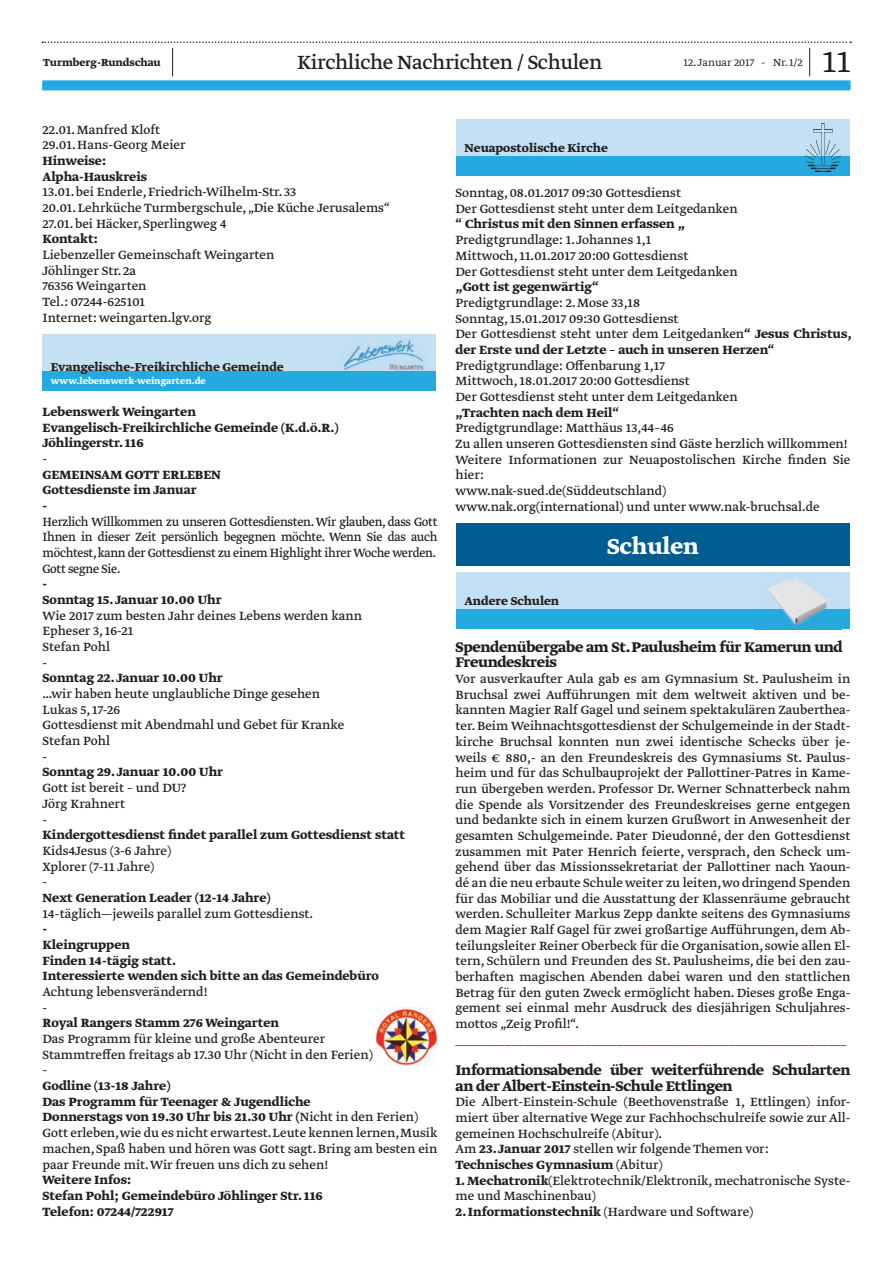
<style>
.page{position:relative;width:893px;height:1263px;background:#fff}
.page>*{position:absolute;margin:0;border:0;box-sizing:border-box;transform-origin:0 0}
.t1{font:300 36px "Greta Text Std";color:#231f20}
.t2{font:700 25.5px "Greta Text Std";color:#fff}
.t3{font:22.5px "Greta Text Std";letter-spacing:-.015em;color:#231f20}
.t4{font:700 16.5px/15.8px "Greta Text Std";letter-spacing:-.02em;color:#231f20}
.t5{font:14.1px/15.8px "Greta Text Std";color:#231f20}
.t6{font:700 14.1px/15.8px "Greta Text Std";color:#231f20}
.t7{font:14.1px/15.8px "Greta Text Std";color:#231f20;text-align:justify;scale:.94 1}
.t8{font:14.1px "Greta Text Std";color:#ee1d23}
.t9{font:700 13.5px "Greta Text Std";color:#231f20}
.t10{font:300 12px "Greta Text Std";color:#231f20}
.t11{font:700 12px "Greta Text Std";color:#231f20}
.t12{font:700 10.5px "Greta Text Std";color:#fff}
.s1{font-weight:700}
.s2{font-weight:400}
</style>
<div class="page">
<div style="left:42px;top:81px;width:808px;height:9px;background:#24aae1"></div>
<svg style="left:42px;top:41px;width:809px;height:35px"></svg>
<div style="left:43px;top:80px;width:807px;height:9px;background:#24aae1"></div>
<div style="left:43px;top:334px;width:393px;height:57px;background:#c3e0f4"></div>
<div style="left:43px;top:371px;width:393px;height:20px;background:#24aae1"></div>
<img style="left:342px;top:339px;width:82px;height:32px">
<img style="left:376px;top:1008px;width:61px;height:57px">
<div style="left:456px;top:119px;width:394px;height:57px;background:#c3e0f4"></div>
<div style="left:456px;top:156px;width:394px;height:20px;background:#24aae1"></div>
<img style="left:805px;top:123px;width:35px;height:49px">
<div style="left:456px;top:523px;width:394px;height:43px;background:#005d91"></div>
<div style="left:456px;top:572px;width:394px;height:57px;background:#c3e0f4"></div>
<div style="left:456px;top:609px;width:394px;height:20px;background:#24aae1"></div>
<img style="left:768px;top:577px;width:60px;height:52px">
<p class="t11" style="left:43px;top:56px;width:119px">Turmberg-Rundschau</p>
<h3 class="t3" style="left:297px;top:49px;width:307px">Kirchliche Nachrichten / Schulen</h3>
<p class="t10" style="left:683px;top:56px;width:121px">12. Januar 2017 - Nr. 1/2</p>
<h1 class="t1" style="left:822px;top:41px;width:30px">11</h1>
<p class="t5" style="left:43px;top:122px;width:145px">22.01. Manfred Kloft<br>29.01. Hans-Georg Meier</p>
<p class="t6" style="left:43px;top:154px;width:106px">Hinweise:<br>Alpha-Hauskreis</p>
<p class="t5" style="left:43px;top:185px;width:349px">13.01. bei Enderle, Friedrich-Wilhelm-Str. 33<br>20.01. Lehrküche Turmbergschule, „Die Küche Jerusalems“<br>27.01. bei Häcker, Sperlingweg 4</p>
<p class="t6" style="left:43px;top:232px;width:57px">Kontakt:</p>
<p class="t5" style="left:43px;top:248px;width:233px">Liebenzeller Gemeinschaft Weingarten<br>Jöhlinger Str. 2a<br>76356 Weingarten<br>Tel.: 07244-625101<br>Internet: weingarten.lgv.org</p>
<p class="t9" style="left:51px;top:359px;width:234px">Evangelische-Freikirchliche Gemeinde</p>
<p class="t12" style="left:51px;top:375px;width:157px">www.lebenswerk-weingarten.de</p>
<p class="t6" style="left:43px;top:404px;width:298px">Lebenswerk Weingarten<br>Evangelisch-Freikirchliche Gemeinde (K.d.ö.R.)<br>Jöhlingerstr. 116</p>
<p class="t5" style="left:43px;top:451px;width:6px">-</p>
<p class="t6" style="left:43px;top:467px;width:180px">GEMEINSAM GOTT ERLEBEN<br>Gottesdienste im Januar<br>-</p>
<p class="t7" style="left:43px;top:514px;width:422px">Herzlich Willkommen zu unseren Gottesdiensten. Wir glauben, dass Gott Ihnen in dieser Zeit persönlich begegnen möchte. Wenn Sie das auch möchtest, kann der Gottesdienst zu einem Highlight ihrer Woche werden.<br>Gott segne Sie.</p>
<p class="t6" style="left:43px;top:577px;width:181px">-<br>Sonntag 15. Januar 10.00 Uhr</p>
<p class="t5" style="left:43px;top:608px;width:321px">Wie 2017 zum besten Jahr deines Lebens werden kann<br>Epheser 3, 16-21<br>Stefan Pohl<br>-</p>
<p class="t6" style="left:43px;top:671px;width:182px">Sonntag 22. Januar 10.00 Uhr</p>
<p class="t5" style="left:43px;top:687px;width:303px">…wir haben heute unglaubliche Dinge gesehen<br>Lukas 5, 17-26<br>Gottesdienst mit Abendmahl und Gebet für Kranke<br>Stefan Pohl<br>-</p>
<p class="t6" style="left:43px;top:765px;width:182px">Sonntag 29. Januar 10.00 Uhr</p>
<p class="t5" style="left:43px;top:781px;width:145px">Gott ist bereit – und DU?<br>Jörg Krahnert<br>-</p>
<p class="t6" style="left:43px;top:828px;width:364px">Kindergottesdienst findet parallel zum Gottesdienst statt</p>
<p class="t5" style="left:43px;top:843px;width:130px">Kids4Jesus (3-6 Jahre)<br>Xplorer (7-11 Jahre)<br>-</p>
<p class="t6" style="left:43px;top:890px;width:230px">Next Generation Leader (12-14 Jahre)</p>
<p class="t5" style="left:43px;top:906px;width:272px">14-täglich—jeweils parallel zum Gottesdienst.</p>
<p class="t6" style="left:43px;top:922px;width:338px">-<br>Kleingruppen<br>Finden 14-tägig statt.<br>Interessierte wenden sich bitte an das Gemeindebüro</p>
<p class="t5" style="left:43px;top:984px;width:167px">Achtung lebensverändernd! -</p>
<p class="t6" style="left:43px;top:1016px;width:238px">Royal Rangers Stamm 276 Weingarten</p>
<p class="t5" style="left:43px;top:1032px;width:332px">Das Programm für kleine und große Abenteurer<br>Stammtreffen freitags ab 17.30 Uhr (Nicht in den Ferien) -</p>
<p class="t5" style="left:43px;top:1079px;width:396px"><span class="s1">Godline (13-18 Jahre)<br>Das Programm für Teenager &amp; Jugendliche<br>Donnerstags von 19.30 Uhr bis 21.30 Uhr (</span>Nicht in den Ferien)<br>Gott erleben,wie du es nicht erwartest. Leute kennen lernen, Musik machen, Spaß haben und hören was Gott sagt. Bring am besten ein paar Freunde mit. Wir freuen uns dich zu sehen!</p>
<p class="t6" style="left:43px;top:1173px;width:282px">Weitere Infos:<br>Stefan Pohl; Gemeindebüro Jöhlinger Str. 116<br>Telefon: 07244/722917</p>
<p class="t9" style="left:465px;top:140px;width:145px">Neuapostolische Kirche</p>
<p class="t5" style="left:455px;top:186px;width:284px">Sonntag, 08.01.2017 09:30 Gottesdienst<br>Der Gottesdienst steht unter dem Leitgedanken</p>
<p class="t6" style="left:455px;top:217px;width:231px">“ Christus mit den Sinnen erfassen „</p>
<p class="t5" style="left:455px;top:233px;width:284px">Predigtgrundlage: 1. Johannes 1,1<br>Mittwoch, 11.01.2017 20:00 Gottesdienst<br>Der Gottesdienst steht unter dem Leitgedanken</p>
<p class="t6" style="left:455px;top:280px;width:145px">„Gott ist gegenwärtig“</p>
<p class="t5" style="left:455px;top:295px;width:398px">Predigtgrundlage: 2. Mose 33,18<br>Sonntag, 15.01.2017 09:30 Gottesdienst<br>Der Gottesdienst steht unter dem Leitgedanken<span class="s1">“ Jesus Christus, der Erste und der Letzte – auch in unseren Herzen“</span></p>
<p class="t5" style="left:455px;top:358px;width:284px">Predigtgrundlage: Offenbarung 1,17<br>Mittwoch, 18.01.2017 20:00 Gottesdienst<br>Der Gottesdienst steht unter dem Leitgedanken</p>
<p class="t6" style="left:455px;top:405px;width:165px">„Trachten nach dem Heil“</p>
<p class="t5" style="left:455px;top:421px;width:396px">Predigtgrundlage: Matthäus 13,44–46<br>Zu allen unseren Gottesdiensten sind Gäste herzlich willkommen!<br>Weitere Informationen zur Neuapostolischen Kirche finden Sie hier:<br>www.nak-sued.de(Süddeutschland)<br>www.nak.org(international) und unter www.nak-bruchsal.de</p>
<p class="t9" style="left:465px;top:593px;width:96px">Andere Schulen</p>
<h2 class="t2" style="left:607px;top:531px;width:93px">Schulen</h2>
<p class="t4" style="left:455px;top:640px;width:389px">Spendenübergabe am St. Paulusheim für Kamerun und<br>Freundeskreis</p>
<p class="t5" style="left:455px;top:672px;width:396px;text-align:justify">Vor ausverkaufter Aula gab es am Gymnasium St. Paulusheim in Bruchsal zwei Aufführungen mit dem weltweit aktiven und be&shy;kannten Magier Ralf Gagel und seinem spektakulären Zauberthea&shy;ter. Beim Weihnachtsgottesdienst der Schulgemeinde in der Stadt&shy;kirche Bruchsal konnten nun zwei identische Schecks über je&shy;weils € 880,- an den Freundeskreis des Gymnasiums St. Paulus&shy;heim und für das Schulbauprojekt der Pallottiner-Patres in Kame&shy;run übergeben werden. Professor Dr. Werner Schnatterbeck nahm die Spende als Vorsitzender des Freundeskreises gerne entgegen und bedankte sich in einem kurzen Grußwort in Anwesenheit der gesamten Schulgemeinde. Pater Dieudonné, der den Gottesdienst zusammen mit Pater Henrich feierte, versprach, den Scheck um&shy;gehend über das Missionssekretariat der Pallottiner nach Yaoun&shy;dé an die neu erbaute Schule weiter zu leiten, wo dringend Spenden für das Mobiliar und die Ausstattung der Klassenräume gebraucht werden. Schulleiter Markus Zepp dankte seitens des Gymnasiums dem Magier Ralf Gagel für zwei großartige Aufführungen, dem Ab&shy;teilungsleiter Reiner Oberbeck für die Organisation, sowie allen El&shy;tern, Schülern und Freunden des St. Paulusheims, die bei den zau&shy;berhaften magischen Abenden dabei waren und den stattlichen Betrag für den guten Zweck ermöglicht haben. Dieses große Enga&shy;gement sei einmal mehr Ausdruck des diesjährigen Schuljahres&shy;mottos „Zeig Profil!“.</p>
<p class="t8" style="left:455px;top:1031px;width:392px">_______________________________________________________________</p>
<p class="t4" style="left:455px;top:1063px;width:396px">Informationsabende über weiterführende Schularten an der Albert-Einstein-Schule Ettlingen</p>
<p class="t5" style="left:455px;top:1095px;width:396px">Die Albert-Einstein-Schule (Beethovenstraße 1, Ettlingen) infor&shy;miert über alternative Wege zur Fachhochschulreife sowie zur All&shy;gemeinen Hochschulreife (Abitur).<br>Am <span class="s1">23. Januar 2017</span> stellen wir folgende Themen vor:<br><span class="s1">Technisches Gymnasium</span> (Abitur)</p>
<p class="t5" style="left:455px;top:1173px;width:396px"><span class="s1">1. Mechatronik</span>(Elektrotechnik/Elektronik, mechatronische Syste&shy;me und Maschinenbau)</p>
<p class="t6" style="left:455px;top:1205px;width:299px">2. Informationstechnik <span class="s2">(Hardware und Software)</span></p>
</div>
